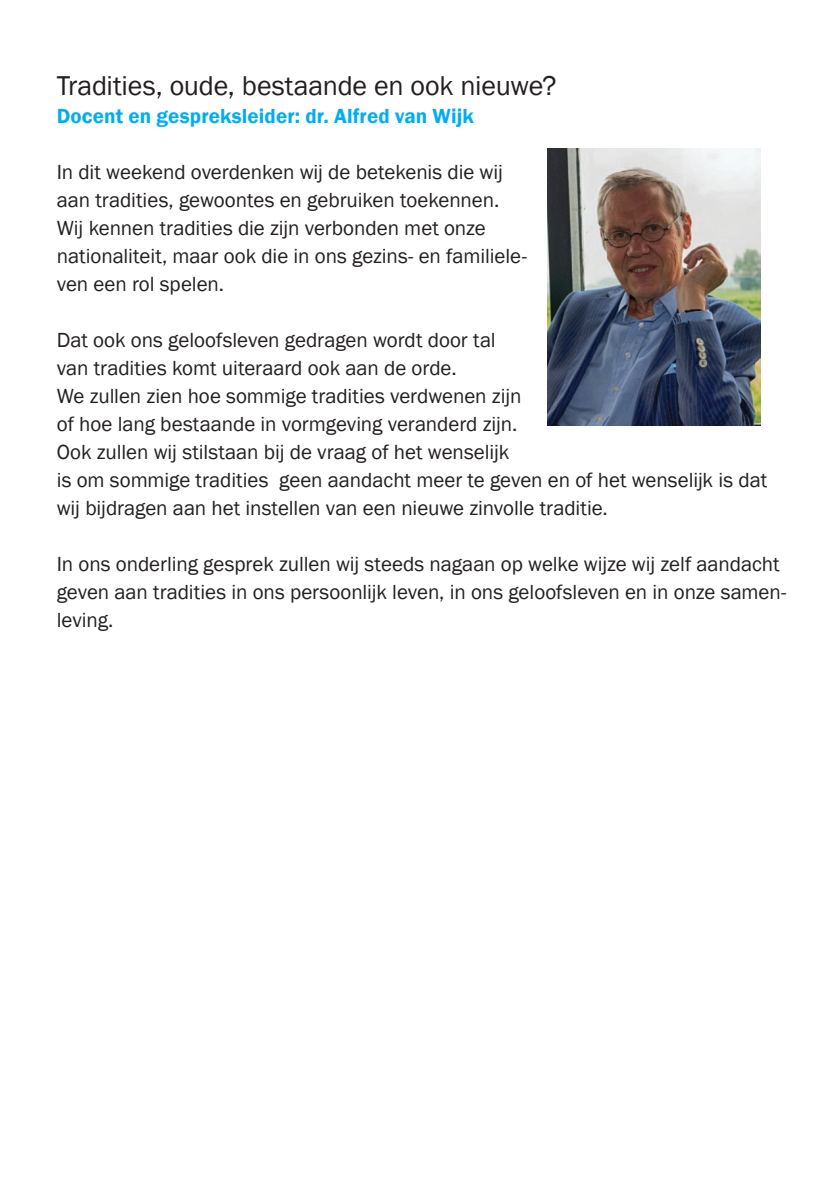
<style>
.page{position:relative;width:840px;height:1191px;background:#fff}
.page>*{position:absolute;margin:0;border:0;box-sizing:border-box;transform-origin:0 0}
.t1{font:28px "Franklin Gothic";letter-spacing:-.01em;color:#231f20}
.t2{font:21px/28px "Franklin Gothic";letter-spacing:-.005em;color:#231f20}
.t3{font:600 21px "Franklin Gothic";letter-spacing:.005em;color:#00aeef}
</style>
<div class="page">
<img style="left:547px;top:149px;width:213px;height:277px">
<h1 class="t1" style="left:57px;top:68px;width:501px">Tradities, oude, bestaande en ook nieuwe?</h1>
<p class="t3" style="left:57px;top:103px;width:418px">Docent en gespreksleider: dr. Alfred van Wijk</p>
<p class="t2" style="left:57px;top:158px;width:471px">In dit weekend overdenken wij de betekenis die wij aan tradities, gewoontes en gebruiken toekennen.<br>Wij kennen tradities die zijn verbonden met onze nationaliteit, maar ook die in ons gezins- en familiele&shy;ven een rol spelen.</p>
<p class="t2" style="left:57px;top:326px;width:711px">Dat ook ons geloofsleven gedragen wordt door tal<br>van tradities komt uiteraard ook aan de orde.<br>We zullen zien hoe sommige tradities verdwenen zijn<br>of hoe lang bestaande in vormgeving veranderd zijn.<br>Ook zullen wij stilstaan bij de vraag of het wenselijk<br>is om sommige tradities geen aandacht meer te geven en of het wenselijk is dat wij bijdragen aan het instellen van een nieuwe zinvolle traditie.</p>
<p class="t2" style="left:57px;top:550px;width:730px">In ons onderling gesprek zullen wij steeds nagaan op welke wijze wij zelf aandacht geven aan tradities in ons persoonlijk leven, in ons geloofsleven en in onze samen&shy;leving.</p>
</div>
